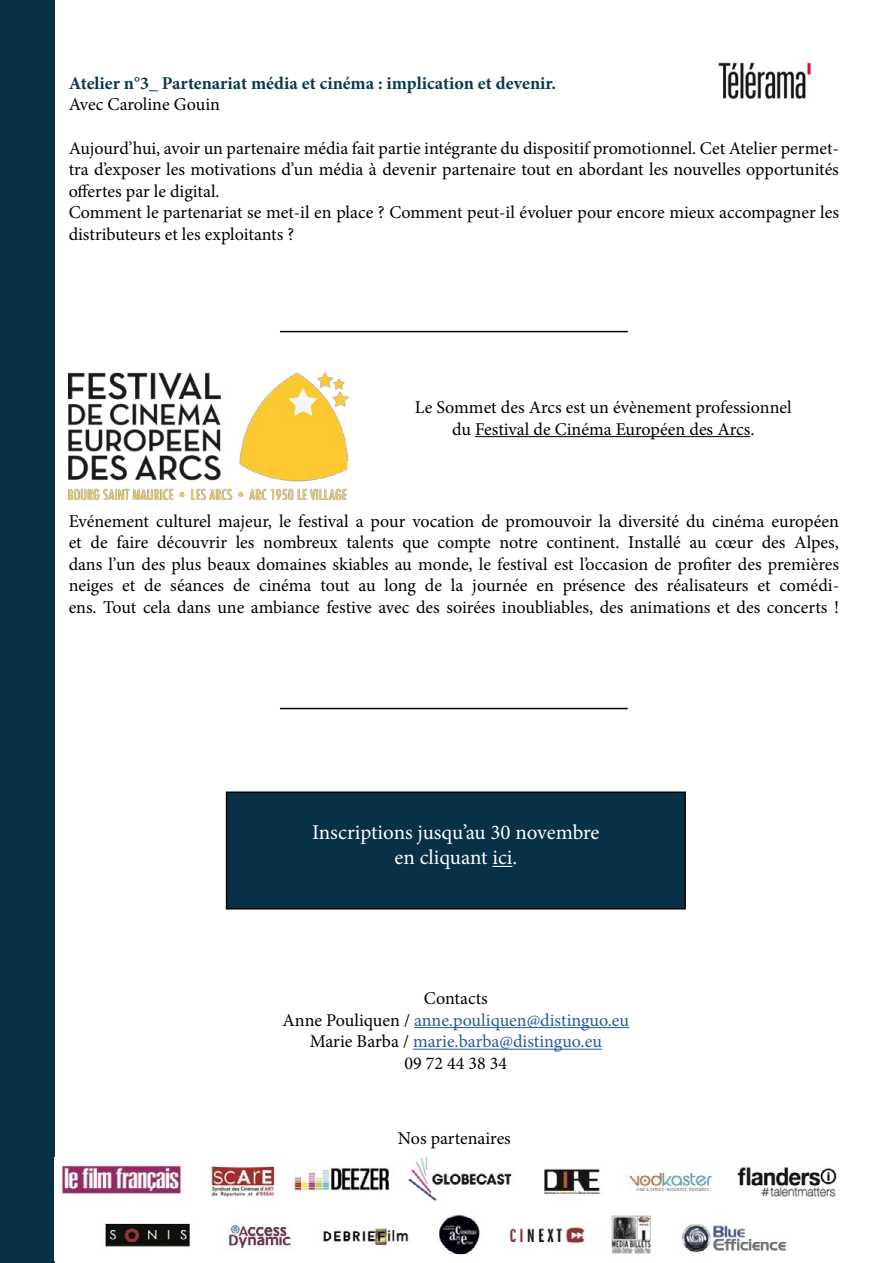
<style>
.page{position:relative;width:893px;height:1263px;background:#fff}
.page>*{position:absolute;margin:0;border:0;box-sizing:border-box;transform-origin:0 0}
.t1{font:21px/25.2px "Minion Pro";letter-spacing:-.005em;color:#fff;text-align:center}
.t2{font:18px/21.6px "Minion Pro";color:#000}
.t3{font:18px/21.6px "Minion Pro";color:#275b9b;text-align:center}
.t4{font:700 18px "Minion Pro";color:#0b374f}
.s1{color:#000}
</style>
<div class="page">
<div style="left:0;top:0;width:54px;height:1263px;background:#083047"></div>
<img style="left:718px;top:62px;width:93px;height:38px">
<div style="left:227px;top:792px;width:458px;height:117px;background:#083047"></div>
<div style="left:226px;top:791px;width:460px;height:118px;border:2px solid #000"></div>
<svg style="left:492px;top:866px;width:20px;height:1px"></svg>
<hr style="left:280px;top:331px;width:348px;height:1px;background:#000">
<hr style="left:414px;top:1027px;width:215px;height:1px;background:#275b9b">
<hr style="left:413px;top:1049px;width:189px;height:1px;background:#275b9b">
<img style="left:61px;top:1157px;width:776px;height:98px">
<hr style="left:475px;top:436px;width:275px;height:1px;background:#000">
<img style="left:69px;top:372px;width:279px;height:128px">
<hr style="left:280px;top:708px;width:348px;height:1px;background:#000">
<p class="t4" style="left:69px;top:70px;width:489px">Atelier n°3_ Partenariat média et cinéma : implication et devenir.</p>
<p class="t2" style="left:69px;top:94px;width:153px">Avec Caroline Gouin</p>
<p class="t2" style="left:69px;top:137px;width:772px">Aujourd’hui, avoir un partenaire média fait partie intégrante du dispositif promotionnel. Cet Atelier permet&shy;tra d’exposer les motivations d’un média à devenir partenaire tout en abordant les nouvelles opportunités offertes par le digital.<br>Comment le partenariat se met-il en place ? Comment peut-il évoluer pour encore mieux accompagner les distributeurs et les exploitants ?</p>
<p class="t2" style="left:415px;top:397px;width:378px;text-align:center">Le Sommet des Arcs est un évènement professionnel du Festival de Cinéma Européen des Arcs.</p>
<p class="t2" style="left:69px;top:510px;width:772px;text-align:justify">Evénement culturel majeur, le festival a pour vocation de promouvoir la diversité du cinéma européen et de faire découvrir les nombreux talents que compte notre continent. Installé au cœur des Alpes, dans l’un des plus beaux domaines skiables au monde, le festival est l’occasion de profiter des premières neiges et de séances de cinéma tout au long de la journée en présence des réalisateurs et comédi&shy;ens. Tout cela dans une ambiance festive avec des soirées inoubliables, des animations et des concerts !</p>
<p class="t1" style="left:312px;top:820px;width:289px">Inscriptions jusqu’au 30 novembre en cliquant ici.</p>
<p class="t3" style="left:283px;top:988px;width:348px"><span class="s1">Contacts<br>Anne Pouliquen /</span> anne.pouliquen@distinguo.eu<br><span class="s1">Marie Barba /</span> marie.barba@distinguo.eu<br><span class="s1">09 72 44 38 34</span></p>
<p class="t2" style="left:398px;top:1128px;width:115px">Nos partenaires</p>
</div>
